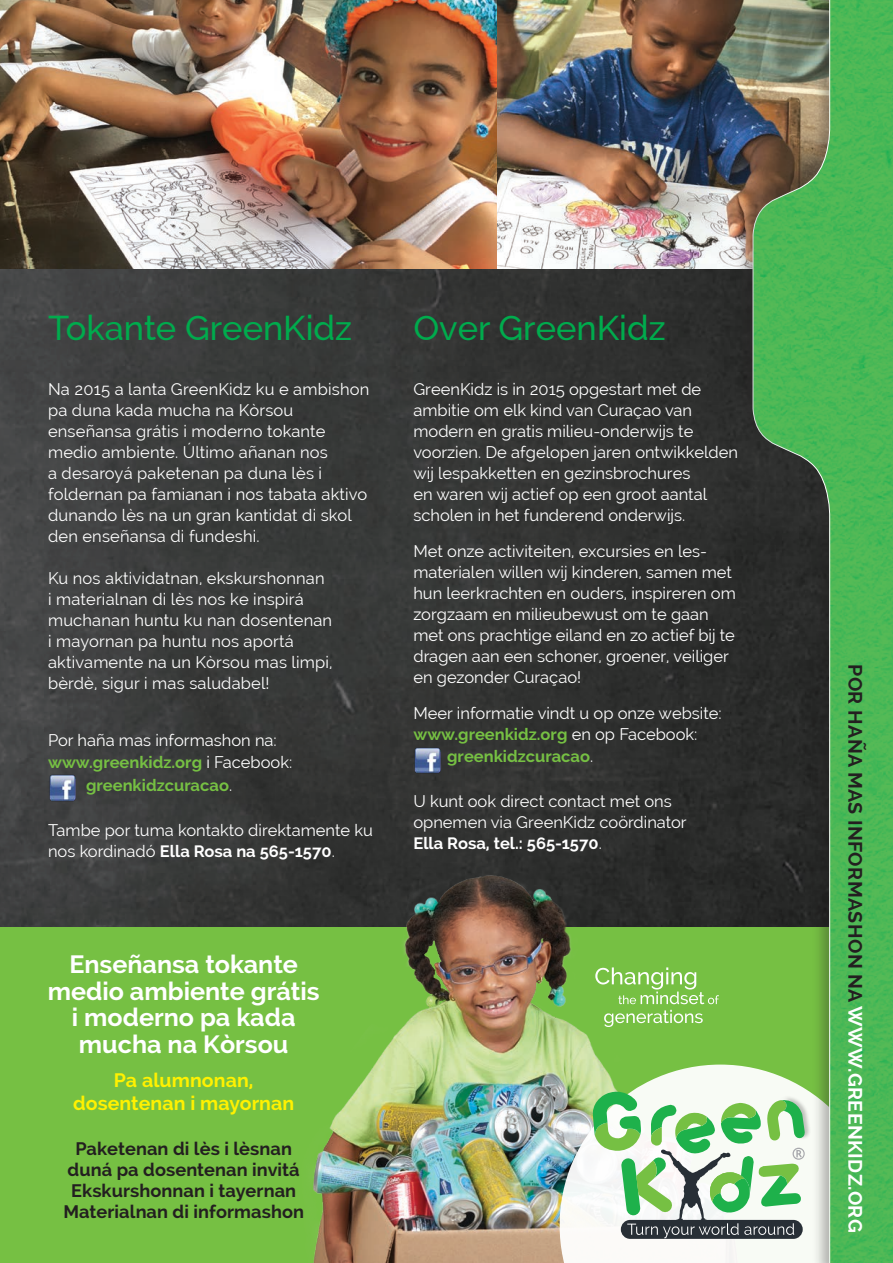
<style>
.page{position:relative;width:893px;height:1263px;background:#fff}
.page>*{position:absolute;margin:0;border:0;box-sizing:border-box;transform-origin:0 0}
.t1{font:500 34.5px "Raleway";color:#00ab4d}
.broodtekst{font:700 25.05px "Raleway";color:#fff}
.t2{font:700 19.5px "Raleway";letter-spacing:.02em;color:#231f20}
.broodtekst-2{font:700 19.5px "Raleway";letter-spacing:.005em;color:#fff101}
.broodtekst-3{font:700 18.15px "Raleway";letter-spacing:.005em;color:#231f20}
.t3{font:16.5px/21px "Raleway";color:#fff}
.t4{font:700 16.5px/22.5px "Raleway";color:#76c043}
.t5{font:700 16.5px "Raleway";color:#fff}
.s1{font-weight:400;color:#fff}
.s2{font-weight:700}
.s3{font-weight:400}
.s4{color:#fff}
</style>
<div class="page">
<img style="left:0;top:269px;width:735px;height:658px">
<img style="left:497px;top:0;width:238px;height:269px">
<img style="left:0;top:0;width:497px;height:269px">
<div style="left:0;top:927px;width:837px;height:336px;background:#76c043"></div>
<img style="left:293px;top:864px;width:442px;height:399px">
<svg style="left:560px;top:1064px;width:175px;height:199px;background:#d9e6cf"></svg>
<svg style="left:604px;top:1010px;width:99px;height:17px"></svg>
<svg style="left:595px;top:967px;width:124px;height:37px"></svg>
<div style="left:621px;top:1220px;width:182px;height:19px;background:#40464c;border-radius:9px"></div>
<svg style="left:592px;top:1089px;width:143px;height:149px;background:#a9ccab"></svg>
<div style="left:735px;top:0;width:158px;height:1263px;background:#231f20;opacity:.34"></div>
<svg style="left:752px;top:0;width:141px;height:1263px;background:#569856"></svg>
<img style="left:48px;top:773px;width:28px;height:28px">
<img style="left:414px;top:746px;width:28px;height:28px">
<p class="t1" style="left:48px;top:308px;width:305px">Tokante GreenKidz</p>
<p class="t1" style="left:413px;top:308px;width:254px">Over GreenKidz</p>
<p class="t3" style="left:48px;top:378px;width:323px">Na 2015 a lanta GreenKidz ku e ambishon pa duna kada mucha na Kòrsou enseñansa grátis i moderno tokante medio ambiente. Último añanan nos<br>a desaroyá paketenan pa duna lès i foldernan pa famianan i nos tabata aktivo dunando lès na un gran kantidat di skol den enseñansa di fundeshi.</p>
<p class="t3" style="left:48px;top:567px;width:286px">Ku nos aktividatnan, ekskurshonnan<br>i materialnan di lès nos ke inspirá muchanan huntu ku nan dosentenan i mayornan pa huntu nos aportá aktivamente na un Kòrsou mas limpi, bèrdè, sigur i mas saludabel!</p>
<p class="t3" style="left:48px;top:729px;width:230px">Por haña mas informashon na:</p>
<p class="t4" style="left:86px;top:751px;width:208px;text-indent:-38px">www.greenkidz.org <span class="s1">i Facebook: </span>greenkidzcuracao<span class="s1">.</span></p>
<p class="t3" style="left:48px;top:819px;width:326px">Tambe por tuma kontakto direktamente ku nos kordinadó <span class="s2">Ella Rosa na 565-1570</span>.</p>
<p class="broodtekst" style="left:69px;top:950px;width:230px">Enseñansa tokante</p>
<p class="broodtekst" style="left:48px;top:976px;width:273px">medio ambiente grátis</p>
<p class="broodtekst" style="left:72px;top:1003px;width:225px">i moderno pa kada</p>
<p class="broodtekst" style="left:79px;top:1029px;width:211px">mucha na Kòrsou</p>
<p class="broodtekst-2" style="left:114px;top:1069px;width:141px">Pa alumnonan,</p>
<p class="broodtekst-2" style="left:73px;top:1092px;width:223px">dosentenan i mayornan</p>
<p class="broodtekst-3" style="left:75px;top:1138px;width:218px">Paketenan di lès i lèsnan</p>
<p class="broodtekst-3" style="left:68px;top:1159px;width:234px">duná pa dosentenan invitá</p>
<p class="broodtekst-3" style="left:71px;top:1180px;width:226px">Ekskurshonnan i tayernan</p>
<p class="broodtekst-3" style="left:63px;top:1201px;width:242px">Materialnan di informashon</p>
<p class="t3" style="left:413px;top:378px;width:326px">GreenKidz is in 2015 opgestart met de ambitie om elk kind van Curaçao van modern en gratis milieu-onderwijs te voorzien. De afgelopen jaren ontwikkelden wij lespakketten en gezinsbrochures<br>en waren wij actief op een groot aantal scholen in het funderend onderwijs.</p>
<p class="t3" style="left:413px;top:540px;width:324px">Met onze activiteiten, excursies en les&shy;materialen willen wij kinderen, samen met hun leerkrachten en ouders, inspireren om zorgzaam en milieubewust om te gaan met ons prachtige eiland en zo actief bij te dragen aan een schoner, groener, veiliger en gezonder Curaçao!</p>
<p class="t3" style="left:413px;top:702px;width:310px">Meer informatie vindt u op onze website:</p>
<p class="t4" style="left:447px;top:723px;width:252px;text-indent:-34px">www.greenkidz.org <span class="s1">en op Facebook: </span>greenkidzcuracao<span class="s1">.</span></p>
<p class="t3" style="left:413px;top:791px;width:275px">U kunt ook direct contact met ons opnemen via GreenKidz coördinator</p>
<p class="t5" style="left:413px;top:834px;width:190px">Ella Rosa, tel.: 565-1570<span class="s3">.</span></p>
<p class="t2" style="left:866px;top:664px;width:570px;rotate:90deg">POR HAÑA MAS INFORMASHON NA <span class="s4">WWW.GREENKIDZ.ORG</span></p>
</div>
